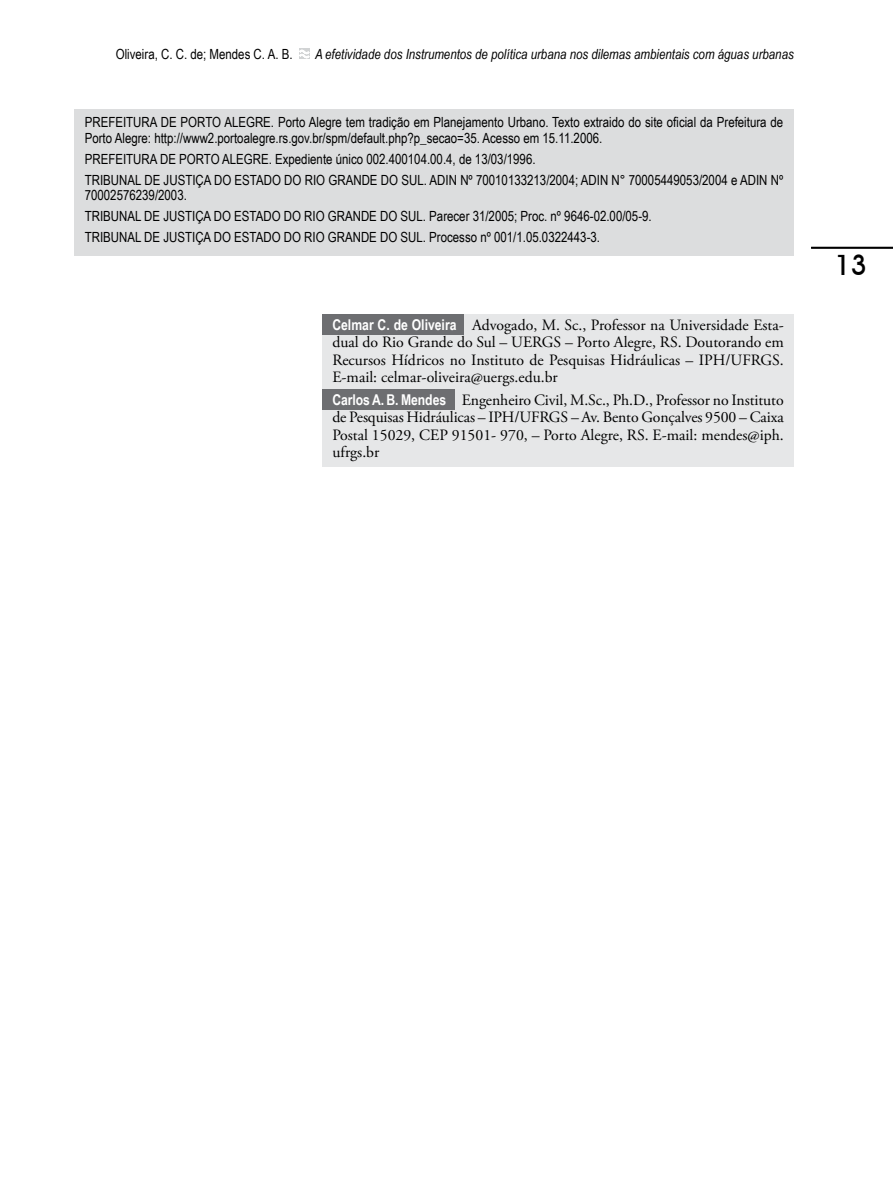
<style>
.page{position:relative;width:893px;height:1191px;background:#fff}
.page>*{position:absolute;margin:0;border:0;box-sizing:border-box;transform-origin:0 0}
.t1{font:500 28px "Avant Garde IT Cby BT";color:#000}
.t2{font:15.75px/17.5px "Adobe Garamond Pro";color:#000;text-align:justify}
.t3{font:14px/21px "Arial Narrow";color:#000}
.t4{font:italic 14px "Arial Narrow";color:#000}
.s1{font-family:"Arial Narrow";font-weight:700;font-size:14.88px;color:#fff}
</style>
<div class="page">
<hr style="left:811px;top:247px;width:82px;height:2px;background:#000">
<svg style="left:299px;top:49px;width:10px;height:10px"></svg>
<svg style="left:299px;top:50px;width:10px;height:8px"></svg>
<div style="left:74px;top:109px;width:720px;height:146px;background:#dcddde"></div>
<div style="left:322px;top:314px;width:472px;height:152px;background:#e6e7e8"></div>
<div style="left:322px;top:314px;width:142px;height:21px;background:#6d6e71"></div>
<div style="left:322px;top:389px;width:133px;height:20px;background:#6d6e71"></div>
<p class="t3" style="left:116px;top:43px;width:178px">Oliveira, C. C. de; Mendes C. A. B.</p>
<p class="t4" style="left:315px;top:44px;width:480px">A efetividade dos Instrumentos de política urbana nos dilemas ambientais com águas urbanas</p>
<p class="t3" style="left:85px;top:113px;width:700px;line-height:15.8px">PREFEITURA DE PORTO ALEGRE. Porto Alegre tem tradição em Planejamento Urbano. Texto extraido do site oficial da Prefeitura de<br>Porto Alegre: http://www2.portoalegre.rs.gov.br/spm/default.php?p_secao=35. Acesso em 15.11.2006.</p>
<p class="t3" style="left:85px;top:148px;width:700px">PREFEITURA DE PORTO ALEGRE. Expediente único 002.400104.00.4, de 13/03/1996.<br>TRIBUNAL DE JUSTIÇA DO ESTADO DO RIO GRANDE DO SUL. ADIN Nº 70010133213/2004; ADIN N° 70005449053/2004 e ADIN Nº</p>
<p class="t3" style="left:85px;top:184px;width:568px">70002576239/2003.<br>TRIBUNAL DE JUSTIÇA DO ESTADO DO RIO GRANDE DO SUL. Parecer 31/2005; Proc. nº 9646-02.00/05-9.<br>TRIBUNAL DE JUSTIÇA DO ESTADO DO RIO GRANDE DO SUL. Processo nº 001/1.05.0322443-3.</p>
<p class="t2" style="left:332px;top:316px;width:453px"><span class="s1">Celmar C. de Oliveira</span> Advogado, M. Sc., Professor na Universidade Esta&shy;dual do Rio Grande do Sul – UERGS – Porto Alegre, RS. Doutorando em Recursos Hídricos no Instituto de Pesquisas Hidráulicas – IPH/UFRGS.<br>E-mail: celmar-oliveira@uergs.edu.br</p>
<p class="t2" style="left:332px;top:391px;width:453px"><span class="s1">Carlos A. B. Mendes</span> Engenheiro Civil, M.Sc., Ph.D., Professor no Instituto de Pesquisas Hidráulicas – IPH/UFRGS – Av. Bento Gonçalves 9500 – Caixa Postal 15029, CEP 91501- 970, – Porto Alegre, RS. E-mail: mendes@iph. ufrgs.br</p>
<h1 class="t1" style="left:835px;top:247px;width:34px">13</h1>
</div>
